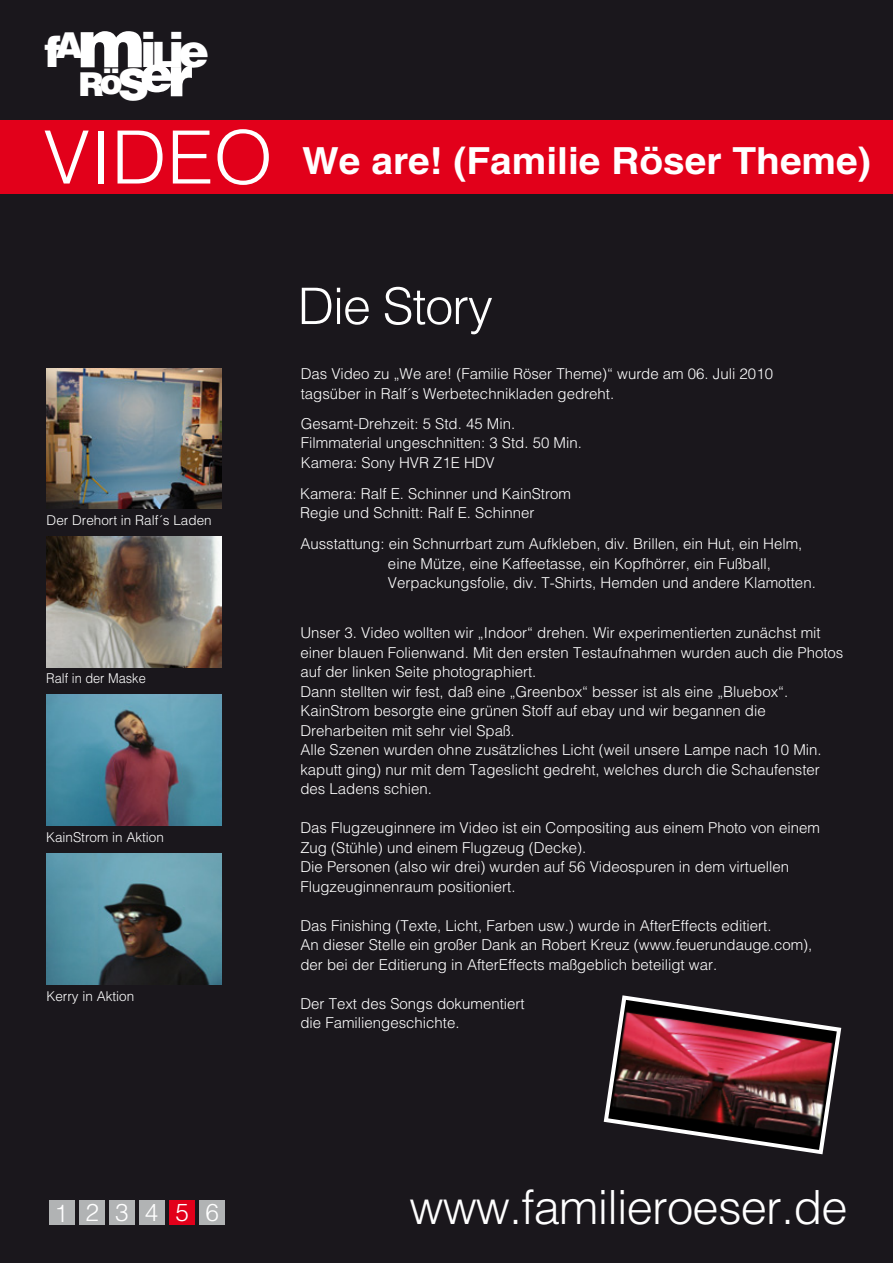
<style>
.page{position:relative;width:893px;height:1263px;background:#fff}
.page>*{position:absolute;margin:0;border:0;box-sizing:border-box;transform-origin:0 0}
.t1{font:300 73.5px "Helvetica";color:#fff;scale:1.04 1}
.t2{font:300 50.4px "Helvetica";letter-spacing:-.025em;color:#fff}
.t3{font:900 47.55px "Helvetica";color:#fff}
.t4{font:300 47.1px "Helvetica";letter-spacing:-.015em;color:#fff}
.t5{font:700 37.35px "Helvetica";color:#fff;scale:1.04 1}
.t6{font:900 34.95px "Helvetica";color:#fff}
.t7{font:900 32.85px "Helvetica";color:#fff}
.t8{font:300 24.45px "Helvetica";letter-spacing:.67em;color:#fff}
.t9{font:300 15px/19.5px "Helvetica";color:#fff}
.t10{font:300 13.5px "Helvetica";color:#fff}
.t11{font:300 13.5px "Helvetica";color:#fff;scale:.95 1}
.s1{font-size:42.45px}
.s2{font-size:67.05px}
.s3{font-size:45.9px}
.s4{font-size:35.1px}
.s5{font-size:43.05px}
.s6{font-size:50.4px}
.s7{font-size:55.8px}
</style>
<div class="page">
<div style="left:0;top:100px;width:892px;height:120px;background:#e2001a"></div>
<div style="left:0;top:195px;width:892px;height:1068px;background:#1a171c"></div>
<div style="left:0;top:0;width:892px;height:119px;background:#1a171c"></div>
<img style="left:47px;top:368px;width:174px;height:141px">
<img style="left:47px;top:537px;width:174px;height:131px">
<img style="left:46px;top:694px;width:175px;height:132px">
<img style="left:46px;top:853px;width:175px;height:131px">
<svg style="left:603px;top:995px;width:238px;height:159px"></svg>
<img style="left:608px;top:1000px;width:228px;height:150px">
<div style="left:49px;top:1201px;width:26px;height:24px;background:#b1b3b4"></div>
<div style="left:79px;top:1201px;width:26px;height:24px;background:#b1b3b4"></div>
<div style="left:109px;top:1201px;width:26px;height:24px;background:#b1b3b4"></div>
<div style="left:139px;top:1201px;width:26px;height:24px;background:#b1b3b4"></div>
<div style="left:169px;top:1201px;width:26px;height:24px;background:#e2001a"></div>
<div style="left:199px;top:1201px;width:26px;height:24px;background:#b1b3b4"></div>
<h3 class="t3" style="left:44px;top:19px;width:166px"><span class="s1">f</span><sup>A</sup><span class="s2">m</span>i i<span class="s3">e</span></h3>
<h3 class="t7" style="left:79px;top:63px;width:116px">R<span class="s4">ö</span><span class="s5">S</span><span class="s6">e</span><span class="s7">r</span></h3>
<h3 class="t6" style="left:152px;top:32px;width:25px">L</h3>
<h1 class="t1" style="left:43px;top:112px;width:222px">VIDEO</h1>
<h3 class="t5" style="left:302px;top:138px;width:548px">We are! (Familie Röser Theme)</h3>
<p class="t10" style="left:47px;top:511px;width:167px">Der Drehort in Ralf´s Laden</p>
<p class="t11" style="left:46px;top:670px;width:106px">Ralf in der Maske</p>
<p class="t10" style="left:46px;top:829px;width:119px">KainStrom in Aktion</p>
<p class="t10" style="left:46px;top:988px;width:89px">Kerry in Aktion</p>
<h2 class="t2" style="left:298px;top:275px;width:197px">Die Story</h2>
<p class="t9" style="left:301px;top:364px;width:474px">Das Video zu „We are! (Familie Röser Theme)“ wurde am 06. Juli 2010 tagsüber in Ralf´s Werbetechnikladen gedreht.</p>
<p class="t9" style="left:301px;top:413px;width:282px">Gesamt-Drehzeit: 5 Std. 45 Min.<br>Filmmaterial ungeschnitten: 3 Std. 50 Min.<br>Kamera: Sony HVR Z1E HDV</p>
<p class="t9" style="left:300px;top:483px;width:272px">Kamera: Ralf E. Schinner und KainStrom<br>Regie und Schnitt: Ralf E. Schinner</p>
<p class="t9" style="left:388px;top:534px;width:429px;text-indent:-87px">Ausstattung: ein Schnurrbart zum Aufkleben, div. Brillen, ein Hut, ein Helm, eine Mütze, eine Kaffeetasse, ein Kopfhörrer, ein Fußball,<br>Verpackungsfolie, div. T-Shirts, Hemden und andere Klamotten.</p>
<p class="t9" style="left:300px;top:623px;width:544px">Unser 3. Video wollten wir „Indoor“ drehen. Wir experimentierten zunächst mit einer blauen Folienwand. Mit den ersten Testaufnahmen wurden auch die Photos auf der linken Seite photographiert.<br>Dann stellten wir fest, daß eine „Greenbox“ besser ist als eine „Bluebox“.<br>KainStrom besorgte eine grünen Stoff auf ebay und wir begannen die Dreharbeiten mit sehr viel Spaß.<br>Alle Szenen wurden ohne zusätzliches Licht (weil unsere Lampe nach 10 Min. kaputt ging) nur mit dem Tageslicht gedreht, welches durch die Schaufenster des Ladens schien.</p>
<p class="t9" style="left:300px;top:818px;width:521px">Das Flugzeuginnere im Video ist ein Compositing aus einem Photo von einem Zug (Stühle) und einem Flugzeug (Decke).<br>Die Personen (also wir drei) wurden auf 56 Videospuren in dem virtuellen Flugzeuginnenraum positioniert.</p>
<p class="t9" style="left:300px;top:915px;width:513px">Das Finishing (Texte, Licht, Farben usw.) wurde in AfterEffects editiert.<br>An dieser Stelle ein großer Dank an Robert Kreuz (www.feuerundauge.com), der bei der Editierung in AfterEffects maßgeblich beteiligt war.</p>
<p class="t9" style="left:300px;top:993px;width:226px">Der Text des Songs dokumentiert die Familiengeschichte.</p>
<h3 class="t8" style="left:55px;top:1197px;width:166px">123456</h3>
<h3 class="t4" style="left:409px;top:1178px;width:440px">www.familieroeser.de</h3>
</div>
